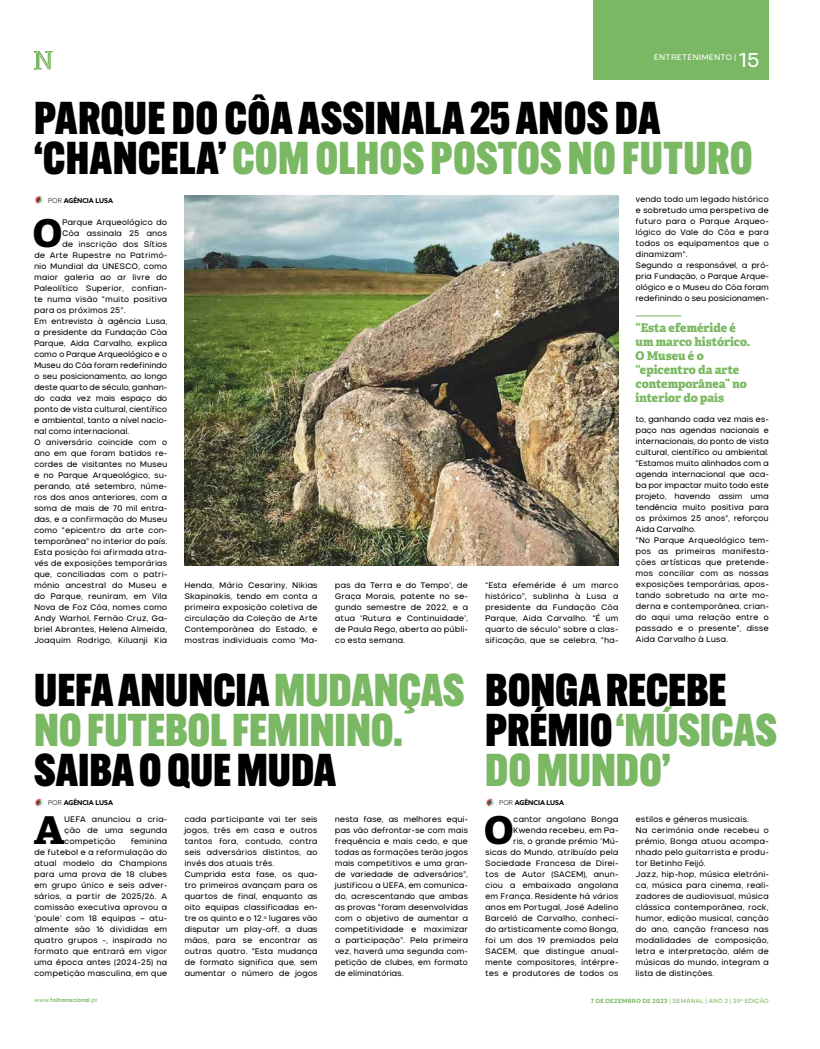
<style>
.page{position:relative;width:820px;height:1049px;background:#fff}
.page>*{position:absolute;margin:0;border:0;box-sizing:border-box;transform-origin:0 0}
.t1{font:900 45px/40px "Alternate Gothic Cond ATF";letter-spacing:.015em;color:#000}
.t2{font:900 45px/40px "Alternate Gothic Cond ATF";letter-spacing:.01em;color:#7ab863}
.t3{font:800 38.4px "Adelle";color:#000}
.t4{font:20px "Nominee";color:#fff}
.t5{font:800 12px/14px "Adelle";color:#7ab862}
.t6{font:8px/11px "Nominee";letter-spacing:-.02em;color:#000;text-align:justify}
.t7{font:8px "Nominee";letter-spacing:-.04em;color:#000}
.t8{font:8px "Nominee";color:#000}
.t9{font:8px "Nominee";letter-spacing:.005em;color:#fff}
.t10{font:700 6.7px "Azo Sans";color:#000}
.t11{font:6px "Nominee";letter-spacing:-.01em;color:#7ab863}
.t12{font:700 5.5px "Nominee";letter-spacing:-.015em;color:#7ab863}
.t13{font:600 4px "Articulat CF";color:#fff}
.s1{color:#7ab863}
.s2{font-weight:300}
.s3{color:#000}
.s4{font-weight:400}
.s5{font-weight:700}
</style>
<div class="page">
<img style="left:184px;top:195px;width:434px;height:371px">
<svg style="left:34px;top:195px;width:10px;height:10px"></svg>
<svg style="left:36px;top:197px;width:5px;height:6px"></svg>
<svg style="left:34px;top:798px;width:10px;height:9px"></svg>
<svg style="left:36px;top:799px;width:5px;height:7px"></svg>
<svg style="left:485px;top:798px;width:9px;height:9px"></svg>
<svg style="left:486px;top:799px;width:6px;height:7px"></svg>
<hr style="left:635px;top:315px;width:46px;height:1px;background:#7ab862">
<svg style="left:34px;top:51px;width:19px;height:18px"></svg>
<div style="left:593px;top:0;width:175px;height:80px;background:#7ab863"></div>
<p class="t9" style="left:653px;top:52px;width:84px">ENTRETENIMENTO |</p>
<h3 class="t4" style="left:738px;top:48px;width:23px">15</h3>
<h1 class="t1" style="left:34px;top:98px;width:719px">PARQUE DO CÔA ASSINALA 25 ANOS DA ‘CHANCELA’ <span class="s1">COM OLHOS POSTOS NO FUTURO</span></h1>
<p class="t10" style="left:48px;top:196px;width:66px"><span class="s2">POR</span> AGÊNCIA LUSA</p>
<p class="t6" style="left:635px;top:193px;width:135px;text-align:left">vendo todo um legado histórico e sobretudo uma perspetiva de futuro para o Parque Arqueo&shy;lógico do Vale do Côa e para todos os equipamentos que o dinamizam”.<br>Segundo a responsável, a pró&shy;pria Fundação, o Parque Arque&shy;ológico e o Museu do Côa foram redefinindo o seu posicionamen-</p>
<h2 class="t3" style="left:33px;top:208px;width:30px">O</h2>
<p class="t6" style="left:62px;top:216px;width:107px">Parque Arqueológico do</p>
<p class="t6" style="left:62px;top:227px;width:107px">Côa assinala 25 anos</p>
<p class="t6" style="left:62px;top:238px;width:107px">de inscrição dos Sítios</p>
<p class="t6" style="left:34px;top:249px;width:135px">de Arte Rupestre no Patrimó-</p>
<p class="t6" style="left:34px;top:260px;width:135px">nio Mundial da UNESCO, como</p>
<p class="t6" style="left:34px;top:271px;width:135px">maior galeria ao ar livre do</p>
<p class="t6" style="left:34px;top:282px;width:135px">Paleolítico Superior, confian-</p>
<p class="t6" style="left:34px;top:293px;width:135px">te numa visão “muito positiva</p>
<p class="t6" style="left:34px;top:304px;width:93px">para os próximos 25”.</p>
<p class="t7" style="left:34px;top:316px;width:135px">Em entrevista à agência Lusa,</p>
<p class="t7" style="left:34px;top:327px;width:135px">a presidente da Fundação Côa</p>
<p class="t7" style="left:34px;top:338px;width:135px">Parque, Aida Carvalho, explica</p>
<p class="t7" style="left:34px;top:349px;width:135px">como o Parque Arqueológico e o</p>
<p class="t7" style="left:34px;top:360px;width:135px">Museu do Côa foram redefinindo</p>
<p class="t7" style="left:34px;top:371px;width:135px">o seu posicionamento, ao longo</p>
<p class="t7" style="left:34px;top:382px;width:135px">deste quarto de século, ganhan-</p>
<p class="t7" style="left:34px;top:393px;width:135px">do cada vez mais espaço do</p>
<p class="t7" style="left:34px;top:404px;width:135px">ponto de vista cultural, científico</p>
<p class="t7" style="left:34px;top:415px;width:135px">e ambiental, tanto a nível nacio-</p>
<p class="t7" style="left:34px;top:426px;width:97px">nal como internacional.</p>
<p class="t6" style="left:34px;top:436px;width:135px">O aniversário coincide com o</p>
<p class="t6" style="left:34px;top:447px;width:135px">ano em que foram batidos re-</p>
<p class="t6" style="left:34px;top:458px;width:135px">cordes de visitantes no Museu</p>
<p class="t6" style="left:34px;top:469px;width:135px">e no Parque Arqueológico, su-</p>
<p class="t6" style="left:34px;top:480px;width:135px">perando, até setembro, núme-</p>
<p class="t6" style="left:34px;top:491px;width:135px">ros dos anos anteriores, com a</p>
<p class="t6" style="left:34px;top:502px;width:135px">soma de mais de 70 mil entra-</p>
<p class="t6" style="left:34px;top:513px;width:135px">das, e a confirmação do Museu</p>
<p class="t6" style="left:34px;top:524px;width:135px">como “epicentro da arte con-</p>
<p class="t6" style="left:34px;top:535px;width:135px">temporânea” no interior do país.</p>
<p class="t6" style="left:34px;top:546px;width:135px">Esta posição foi afirmada atra-</p>
<p class="t6" style="left:34px;top:557px;width:135px">vés de exposições temporárias</p>
<p class="t6" style="left:34px;top:568px;width:135px">que, conciliadas com o patri-</p>
<p class="t6" style="left:34px;top:579px;width:135px">mónio ancestral do Museu e</p>
<p class="t6" style="left:34px;top:590px;width:135px">do Parque, reuniram, em Vila</p>
<p class="t6" style="left:34px;top:601px;width:135px">Nova de Foz Côa, nomes como</p>
<p class="t6" style="left:34px;top:612px;width:135px">Andy Warhol, Fernão Cruz, Ga-</p>
<p class="t6" style="left:34px;top:623px;width:135px">briel Abrantes, Helena Almeida,</p>
<p class="t8" style="left:34px;top:635px;width:135px">Joaquim Rodrigo, Kiluanji Kia</p>
<h3 class="t5" style="left:635px;top:320px;width:116px">“Esta efeméride é um marco histórico.<br>O Museu é o “epicentro da arte contemporânea” no interior do país</h3>
<p class="t6" style="left:635px;top:414px;width:135px;text-align:left">to, ganhando cada vez mais es&shy;paço nas agendas nacionais e internacionais, do ponto de vista cultural, científico ou ambiental. “Estamos muito alinhados com a agenda internacional que aca&shy;ba por impactar muito todo este projeto, havendo assim uma tendência muito positiva para os próximos 25 anos”, reforçou<br>Aida Carvalho.<br>“No Parque Arqueológico tem&shy;pos as primeiras manifesta&shy;ções artísticas que pretende&shy;mos conciliar com as nossas exposições temporárias, apos&shy;tando sobretudo na arte mo&shy;derna e contemporânea, crian&shy;do aqui uma relação entre o passado e o presente”, disse<br>Aida Carvalho à Lusa.</p>
<p class="t13" style="left:190px;top:560px;width:11px;rotate:-90deg">© DR</p>
<p class="t6" style="left:184px;top:579px;width:135px">Henda, Mário Cesariny, Nikias Skapinakis, tendo em conta a primeira exposição coletiva de circulação da Coleção de Arte Contemporânea do Estado, e mostras individuais como ‘Ma-</p>
<p class="t6" style="left:334px;top:579px;width:135px">pas da Terra e do Tempo’, de Graça Morais, patente no se&shy;gundo semestre de 2022, e a atua ‘Rutura e Continuidade’, de Paula Rego, aberta ao públi&shy;co esta semana.</p>
<p class="t6" style="left:485px;top:579px;width:135px">“Esta efeméride é um marco histórico”, sublinha à Lusa a presidente da Fundação Côa Parque, Aida Carvalho. “É um quarto de século” sobre a clas&shy;sificação, que se celebra, “ha-</p>
<h1 class="t2" style="left:34px;top:669px;width:431px"><span class="s3">UEFA ANUNCIA</span> MUDANÇAS<br>NO FUTEBOL FEMININO.</h1>
<h1 class="t1" style="left:34px;top:749px;width:303px">SAIBA O QUE MUDA</h1>
<p class="t10" style="left:48px;top:798px;width:66px"><span class="s2">POR</span> AGÊNCIA LUSA</p>
<p class="t6" style="left:184px;top:814px;width:135px;text-align:left">cada participante vai ter seis jogos, três em casa e outros tantos fora, contudo, contra seis adversários distintos, ao invés dos atuais três.<br>Cumprida esta fase, os qua&shy;tro primeiros avançam para os quartos de final, enquanto as oito equipas classificadas en&shy;tre os quinto e o 12.<sup>o</sup> lugares vão disputar um play-off, a duas mãos, para se encontrar as outras quatro. “Esta mudança de formato significa que, sem aumentar o número de jogos</p>
<p class="t6" style="left:334px;top:814px;width:135px">nesta fase, as melhores equi&shy;pas vão defrontar-se com mais frequência e mais cedo, e que todas as formações terão jogos mais competitivos e uma gran&shy;de variedade de adversários”, justificou a UEFA, em comunica&shy;do, acrescentando que ambas as provas “foram desenvolvidas com o objetivo de aumentar a competitividade e maximizar a participação”. Pela primeira vez, haverá uma segunda com&shy;petição de clubes, em formato de eliminatórias.</p>
<h2 class="t3" style="left:484px;top:806px;width:30px">O</h2>
<h1 class="t1" style="left:485px;top:669px;width:292px">BONGA RECEBE<br>PRÉMIO <span class="s1">‘MÚSICAS<br>DO MUNDO’</span></h1>
<p class="t10" style="left:499px;top:798px;width:66px"><span class="s2">POR</span> AGÊNCIA LUSA</p>
<p class="t6" style="left:635px;top:814px;width:135px;text-align:left">estilos e géneros musicais.<br>Na cerimónia onde recebeu o prémio, Bonga atuou acompa&shy;nhado pelo guitarrista e produ&shy;tor Betinho Feijó.<br>Jazz, hip-hop, música eletróni&shy;ca, música para cinema, reali&shy;zadores de audiovisual, música clássica contemporânea, rock, humor, edição musical, canção do ano, canção francesa nas modalidades de composição, letra e interpretação, além de músicas do mundo, integram a lista de distinções.</p>
<h2 class="t3" style="left:34px;top:806px;width:32px">A</h2>
<p class="t6" style="left:64px;top:814px;width:105px">UEFA anunciou a cria&shy;ção de uma segunda competição</p>
<p class="t6" style="left:485px;top:814px;width:135px;text-align:right">cantor angolano Bonga<br>Kwenda recebeu, em Pa-<br>ris, o grande prémio ‘Mú-<br>sicas do Mundo, atribuído pela<br>Sociedade Francesa de Direi&shy;tos de Autor (SACEM), anun&shy;ciou a embaixada angolana em França. Residente há vários anos em Portugal, José Adelino<br>Barceló de Carvalho, conheci&shy;do artisticamente como Bonga, foi um dos 19 premiados pela<br>SACEM, que distingue anual&shy;mente compositores, intérpre&shy;tes e produtores de todos os</p>
<p class="t6" style="left:34px;top:836px;width:135px;text-indent:97px">feminina de futebol e a reformulação do atual modelo da Champions para uma prova de 18 clubes em grupo único e seis adver&shy;sários, a partir de 2025/26. A comissão executiva aprovou a ‘poule’ com 18 equipas – atu&shy;almente são 16 divididas em quatro grupos -, inspirada no formato que entrará em vigor uma época antes (2024-25) na competição masculina, em que</p>
<p class="t12" style="left:34px;top:997px;width:65px"><span class="s4">www.</span>folhanacional<span class="s4">.pt</span></p>
<p class="t11" style="left:590px;top:997px;width:179px"><span class="s5">7 DE DEZEMBRO DE 2023</span> | SEMANAL | ANO 2 | 39<sup>a</sup> EDIÇÃO</p>
</div>
